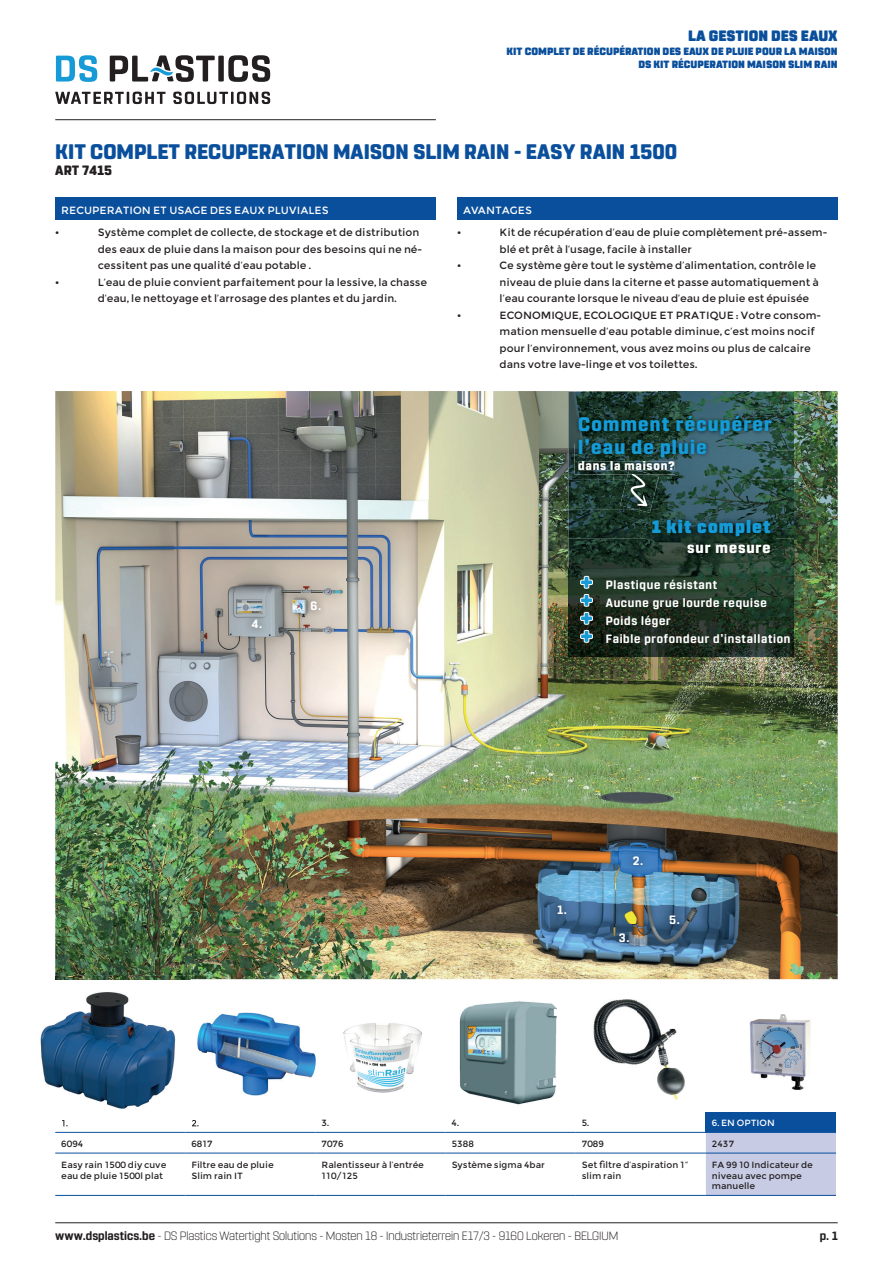
<style>
.page{position:relative;width:893px;height:1263px;background:#fff}
.page>*{position:absolute;margin:0;border:0;box-sizing:border-box;transform-origin:0 0}
.t1{font:800 21px "Rohn Rounded";color:#0a4f9c}
.t2{font:800 19.5px/22.5px "Rohn Rounded";letter-spacing:.06em;color:#169bd6}
.t3{font:900 18px "Rohn Rounded";letter-spacing:.06em;color:#169bd6}
.t4{font:900 15px "Rohn Rounded";color:#0a4f9c}
.t5{font:800 15px "Rohn Rounded";letter-spacing:.06em;color:#fff}
.t6{font:800 13.5px "Rohn Rounded";color:#231f20}
.t7{font:800 12.15px "Rohn Rounded";letter-spacing:.06em;color:#fff}
.t8{font:300 12px "Rohn Rounded";color:#231f20}
.t9{font:700 12px/18px "Rohn Rounded";letter-spacing:.06em;color:#fff}
.t10{font:700 12px "Rohn Rounded";color:#231f20}
.t11{font:10.5px/16.5px "Montserrat";color:#231f20}
.t12{font:900 10.5px/13.5px "Rohn Rounded";color:#0a4f9c;text-align:right}
.t13{font:10.5px "Montserrat";color:#fff}
.t14{font:9px/10.8px "Montserrat";color:#231f20}
.t15{font:9px "Montserrat";color:#fff}
.s1{font-weight:700}
</style>
<div class="page">
<hr style="left:55px;top:119px;width:381px;height:1px;background:#231f20">
<hr style="left:55px;top:1222px;width:783px;height:1px;background:#231f20">
<svg style="left:56px;top:55px;width:41px;height:27px"></svg>
<svg style="left:55px;top:92px;width:215px;height:12px"></svg>
<svg style="left:110px;top:55px;width:160px;height:27px"></svg>
<img style="left:55px;top:391px;width:783px;height:588px">
<img style="left:549px;top:896px;width:26px;height:27px">
<img style="left:624px;top:848px;width:27px;height:27px">
<img style="left:610px;top:924px;width:28px;height:28px">
<img style="left:660px;top:906px;width:28px;height:27px">
<img style="left:243px;top:611px;width:27px;height:26px">
<img style="left:301px;top:592px;width:28px;height:28px">
<div style="left:457px;top:198px;width:381px;height:22px;background:#0a4f9c"></div>
<div style="left:55px;top:198px;width:381px;height:22px;background:#0a4f9c"></div>
<img style="left:459px;top:1001px;width:98px;height:104px">
<img style="left:593px;top:1001px;width:92px;height:99px">
<img style="left:593px;top:999px;width:44px;height:29px">
<img style="left:593px;top:1070px;width:44px;height:30px">
<img style="left:749px;top:1014px;width:62px;height:76px">
<div style="left:706px;top:1112px;width:130px;height:20px;background:#0a4f9c"></div>
<div style="left:706px;top:1133px;width:130px;height:62px;background:#c7cbe4"></div>
<hr style="left:55px;top:1132px;width:130px;height:1px;background:#0a4f9c">
<hr style="left:185px;top:1132px;width:130px;height:1px;background:#0a4f9c">
<hr style="left:315px;top:1132px;width:131px;height:1px;background:#0a4f9c">
<hr style="left:446px;top:1132px;width:130px;height:1px;background:#0a4f9c">
<hr style="left:576px;top:1132px;width:130px;height:1px;background:#0a4f9c">
<hr style="left:706px;top:1132px;width:130px;height:1px;background:#0a4f9c">
<hr style="left:55px;top:1153px;width:130px;height:1px;background:#0a4f9c">
<hr style="left:185px;top:1153px;width:130px;height:1px;background:#0a4f9c">
<hr style="left:315px;top:1153px;width:131px;height:1px;background:#0a4f9c">
<hr style="left:446px;top:1153px;width:130px;height:1px;background:#0a4f9c">
<hr style="left:576px;top:1153px;width:130px;height:1px;background:#0a4f9c">
<hr style="left:706px;top:1153px;width:130px;height:1px;background:#0a4f9c">
<hr style="left:55px;top:1195px;width:130px;height:1px;background:#0a4f9c">
<hr style="left:185px;top:1195px;width:130px;height:1px;background:#0a4f9c">
<hr style="left:315px;top:1195px;width:131px;height:1px;background:#0a4f9c">
<hr style="left:446px;top:1195px;width:130px;height:1px;background:#0a4f9c">
<hr style="left:576px;top:1195px;width:130px;height:1px;background:#0a4f9c">
<hr style="left:706px;top:1195px;width:130px;height:1px;background:#0a4f9c">
<img style="left:206px;top:1012px;width:110px;height:84px">
<img style="left:343px;top:1023px;width:79px;height:70px">
<img style="left:568px;top:392px;width:91px;height:29px">
<img style="left:659px;top:392px;width:90px;height:20px">
<img style="left:749px;top:392px;width:45px;height:58px">
<img style="left:568px;top:421px;width:46px;height:59px">
<img style="left:614px;top:474px;width:90px;height:6px">
<img style="left:704px;top:450px;width:90px;height:30px">
<img style="left:568px;top:480px;width:181px;height:29px">
<img style="left:749px;top:480px;width:45px;height:176px">
<img style="left:568px;top:509px;width:91px;height:147px">
<img style="left:659px;top:509px;width:90px;height:5px">
<img style="left:659px;top:559px;width:90px;height:97px">
<svg style="left:580px;top:576px;width:13px;height:67px"></svg>
<img style="left:574px;top:412px;width:202px;height:62px">
<img style="left:579px;top:461px;width:95px;height:9px">
<img style="left:647px;top:514px;width:129px;height:45px">
<img style="left:620px;top:474px;width:39px;height:39px">
<img style="left:628px;top:470px;width:24px;height:4px">
<svg style="left:629px;top:469px;width:19px;height:37px"></svg>
<img style="left:794px;top:391px;width:32px;height:265px">
<img style="left:190px;top:979px;width:16px;height:74px">
<img style="left:55px;top:975px;width:151px;height:4px">
<svg style="left:192px;top:1120px;width:7px;height:6px"></svg>
<img style="left:40px;top:979px;width:27px;height:112px">
<img style="left:67px;top:979px;width:123px;height:46px">
<img style="left:67px;top:1025px;width:109px;height:49px">
<img style="left:67px;top:1074px;width:105px;height:35px">
<img style="left:55px;top:977px;width:135px;height:2px">
<svg style="left:62px;top:1120px;width:6px;height:6px"></svg>
<img style="left:183px;top:998px;width:7px;height:27px">
<img style="left:186px;top:1001px;width:4px;height:24px">
<h3 class="t4" style="left:688px;top:27px;width:151px">LA GESTION DES EAUX</h3>
<p class="t12" style="left:507px;top:44px;width:333px">KIT COMPLET DE RÉCUPÉRATION DES EAUX DE PLUIE POUR LA MAISON<br>DS KIT RÉCUPERATION MAISON SLIM RAIN</p>
<h1 class="t1" style="left:55px;top:139px;width:624px">KIT COMPLET RECUPERATION MAISON SLIM RAIN - EASY RAIN 1500</h1>
<p class="t6" style="left:55px;top:162px;width:58px">ART 7415</p>
<p class="t13" style="left:61px;top:204px;width:269px">RECUPERATION ET USAGE DES EAUX PLUVIALES</p>
<p class="t13" style="left:463px;top:204px;width:70px">AVANTAGES</p>
<p class="t11" style="left:55px;top:224px;width:6px">•</p>
<p class="t11" style="left:98px;top:224px;width:326px">Système complet de collecte, de stockage et de distribution des eaux de pluie dans la maison pour des besoins qui ne né&shy;cessitent pas une qualité d’eau potable .</p>
<p class="t11" style="left:55px;top:274px;width:6px">•</p>
<p class="t11" style="left:98px;top:274px;width:331px">L’eau de pluie convient parfaitement pour la lessive, la chasse d’eau, le nettoyage et l’arrosage des plantes et du jardin.</p>
<p class="t9" style="left:251px;top:615px;width:12px">4.</p>
<p class="t9" style="left:310px;top:597px;width:12px">6.</p>
<p class="t11" style="left:457px;top:224px;width:6px">•</p>
<p class="t11" style="left:500px;top:224px;width:329px">Kit de récupération d’eau de pluie complètement pré-assem&shy;blé et prêt à l’usage, facile à installer</p>
<p class="t11" style="left:457px;top:257px;width:6px">•</p>
<p class="t11" style="left:500px;top:257px;width:321px">Ce système gère tout le système d’alimentation, contrôle le niveau de pluie dans la citerne et passe automatiquement à l’eau courante lorsque le niveau d’eau de pluie est épuisée</p>
<p class="t11" style="left:457px;top:307px;width:6px">•</p>
<p class="t11" style="left:500px;top:307px;width:323px">ECONOMIQUE, ECOLOGIQUE ET PRATIQUE : Votre consom&shy;mation mensuelle d’eau potable diminue, c’est moins nocif pour l’environnement, vous avez moins ou plus de calcaire dans votre lave-linge et vos toilettes.</p>
<h2 class="t2" style="left:578px;top:413px;width:195px">Comment récupérer l’eau de pluie</h2>
<p class="t7" style="left:578px;top:459px;width:98px">dans la maison?</p>
<h3 class="t3" style="left:651px;top:516px;width:121px">1 kit complet</h3>
<h3 class="t5" style="left:687px;top:539px;width:85px">sur mesure</h3>
<p class="t9" style="left:606px;top:575px;width:186px">Plastique résistant<br>Aucune grue lourde requise<br>Poids léger<br>Faible profondeur d’installation</p>
<p class="t9" style="left:557px;top:901px;width:11px">1.</p>
<p class="t9" style="left:633px;top:852px;width:12px">2.</p>
<p class="t9" style="left:619px;top:929px;width:12px">3.</p>
<p class="t9" style="left:669px;top:910px;width:12px">5.</p>
<p class="t14" style="left:322px;top:1118px;width:9px">3.</p>
<p class="t14" style="left:452px;top:1118px;width:9px">4.</p>
<p class="t14" style="left:582px;top:1118px;width:9px">5.</p>
<p class="t15" style="left:712px;top:1118px;width:64px">6. EN OPTION</p>
<p class="t14" style="left:61px;top:1138px;width:24px">6094</p>
<p class="t14" style="left:191px;top:1138px;width:23px">6817</p>
<p class="t14" style="left:322px;top:1138px;width:24px">7076</p>
<p class="t14" style="left:452px;top:1138px;width:24px">5388</p>
<p class="t14" style="left:582px;top:1138px;width:24px">7089</p>
<p class="t14" style="left:712px;top:1138px;width:24px">2437</p>
<p class="t14" style="left:61px;top:1159px;width:107px">Easy rain 1500 diy cuve eau de pluie 1500l plat</p>
<p class="t14" style="left:191px;top:1159px;width:84px">Filtre eau de pluie<br>Slim rain IT</p>
<p class="t14" style="left:322px;top:1159px;width:104px">Ralentisseur à l’entrée<br>110/125</p>
<p class="t14" style="left:452px;top:1159px;width:95px">Système sigma 4bar</p>
<p class="t14" style="left:582px;top:1159px;width:108px">Set filtre d’aspiration 1” slim rain</p>
<p class="t14" style="left:712px;top:1159px;width:103px">FA 99 10 Indicateur de niveau avec pompe manuelle</p>
<p class="t8" style="left:55px;top:1229px;width:565px"><span class="s1">www.dsplastics.be</span> - DS Plastics Watertight Solutions - Mosten 18 - Industrieterrein E17/3 - 9160 Lokeren - BELGIUM</p>
<p class="t10" style="left:820px;top:1229px;width:19px">p. 1</p>
</div>
